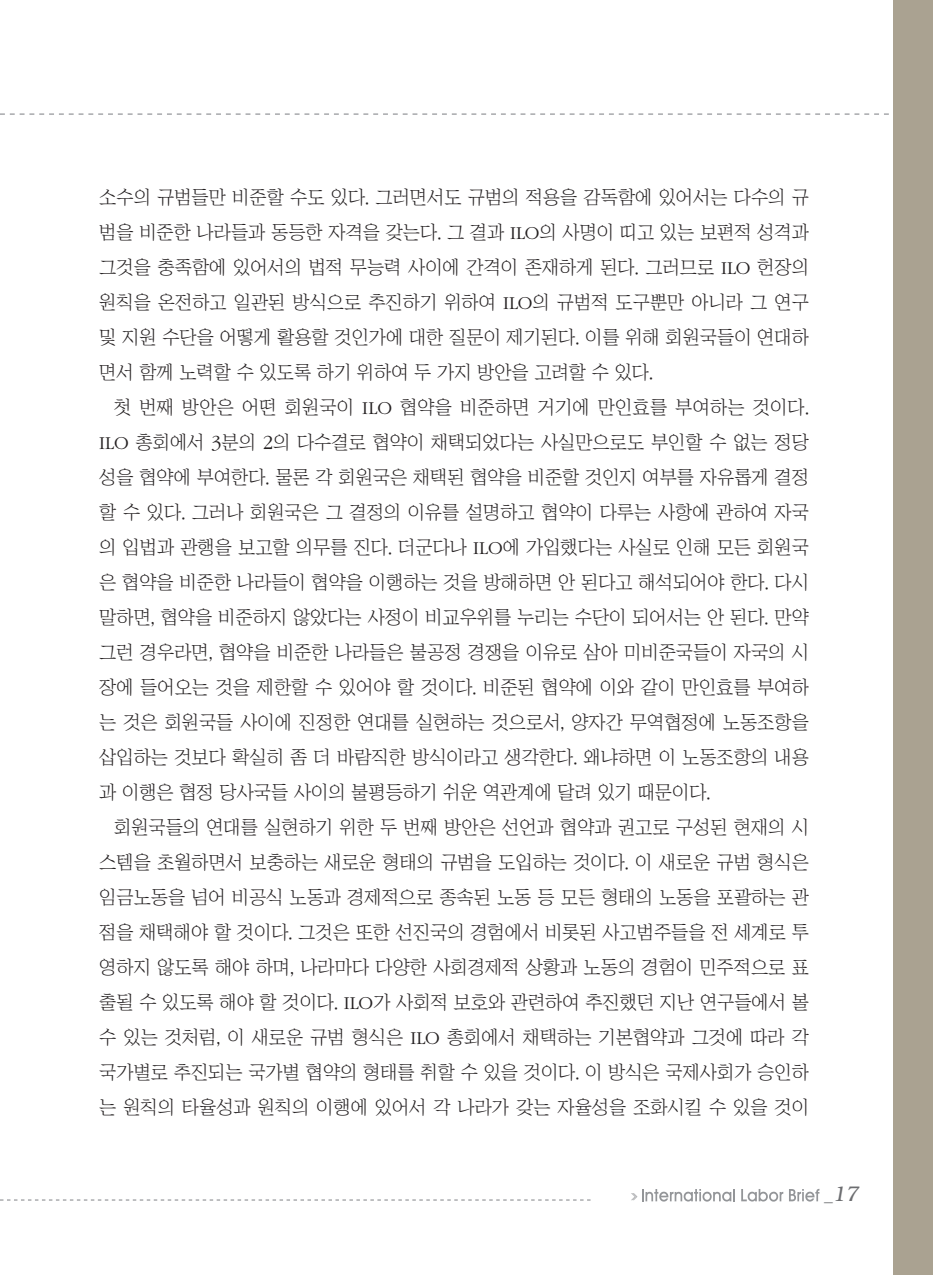
<style>
.page{position:relative;width:933px;height:1275px;background:#fff}
.page>*{position:absolute;margin:0;border:0;box-sizing:border-box;transform-origin:0 0}
.t1{font:italic 300 21px "Bookman";color:#6c6d70}
.본문{font:18.9px/35px "Chosunilbo NM";color:#231f20;text-align:justify}
.t2{font:700 7.88px "Ko Pub Dotum";color:#939598;scale:2 1}
.s1{font-family:"ITC Garamond Std";font-weight:300}
.s2{font-family:"ITC Garamond Std";font-weight:300;font-size:20.82px}
.s3{font-family:"Helvetica";font-weight:400;font-style:normal;font-size:17.5px}
</style>
<div class="page">
<svg style="left:0;top:113px;width:889px;height:2px"></svg>
<div style="left:893px;top:0;width:40px;height:1275px;background:#aaa291"></div>
<svg style="left:0;top:1199px;width:590px;height:1px"></svg>
<svg style="left:642px;top:1189px;width:93px;height:13px"></svg>
<svg style="left:741px;top:1189px;width:42px;height:13px"></svg>
<svg style="left:789px;top:1189px;width:30px;height:12px"></svg>
<p class="본문" style="left:99px;top:179px;width:711px">소수의 규범들만 비준할 수도 있다. 그러면서도 규범의 적용을 감독함에 있어서는 다수의 규 범을 비준한 나라들과 동등한 자격을 갖는다. 그 결과 <span class="s1">ILO</span>의 사명이 띠고 있는 보편적 성격과 그것을 충족함에 있어서의 법적 무능력 사이에 간격이 존재하게 된다. 그러므로 <span class="s1">ILO</span> 헌장의 원칙을 온전하고 일관된 방식으로 추진하기 위하여 <span class="s1">ILO</span>의 규범적 도구뿐만 아니라 그 연구 및 지원 수단을 어떻게 활용할 것인가에 대한 질문이 제기된다. 이를 위해 회원국들이 연대하 면서 함께 노력할 수 있도록 하기 위하여 두 가지 방안을 고려할 수 있다.</p>
<p class="본문" style="left:99px;top:389px;width:711px;text-indent:15px">첫 번째 방안은 어떤 회원국이 <span class="s1">ILO</span> 협약을 비준하면 거기에 만인효를 부여하는 것이다.<br><span class="s1">ILO</span> 총회에서 <span class="s2">3</span>분의 <span class="s2">2</span>의 다수결로 협약이 채택되었다는 사실만으로도 부인할 수 없는 정당 성을 협약에 부여한다. 물론 각 회원국은 채택된 협약을 비준할 것인지 여부를 자유롭게 결정 할 수 있다. 그러나 회원국은 그 결정의 이유를 설명하고 협약이 다루는 사항에 관하여 자국 의 입법과 관행을 보고할 의무를 진다. 더군다나 <span class="s1">ILO</span>에 가입했다는 사실로 인해 모든 회원국 은 협약을 비준한 나라들이 협약을 이행하는 것을 방해하면 안 된다고 해석되어야 한다. 다시 말하면, 협약을 비준하지 않았다는 사정이 비교우위를 누리는 수단이 되어서는 안 된다. 만약 그런 경우라면, 협약을 비준한 나라들은 불공정 경쟁을 이유로 삼아 미비준국들이 자국의 시 장에 들어오는 것을 제한할 수 있어야 할 것이다. 비준된 협약에 이와 같이 만인효를 부여하 는 것은 회원국들 사이에 진정한 연대를 실현하는 것으로서, 양자간 무역협정에 노동조항을 삽입하는 것보다 확실히 좀 더 바람직한 방식이라고 생각한다. 왜냐하면 이 노동조항의 내용 과 이행은 협정 당사국들 사이의 불평등하기 쉬운 역관계에 달려 있기 때문이다.</p>
<p class="본문" style="left:99px;top:809px;width:711px;text-indent:15px">회원국들의 연대를 실현하기 위한 두 번째 방안은 선언과 협약과 권고로 구성된 현재의 시 스템을 초월하면서 보충하는 새로운 형태의 규범을 도입하는 것이다. 이 새로운 규범 형식은 임금노동을 넘어 비공식 노동과 경제적으로 종속된 노동 등 모든 형태의 노동을 포괄하는 관 점을 채택해야 할 것이다. 그것은 또한 선진국의 경험에서 비롯된 사고범주들을 전 세계로 투 영하지 않도록 해야 하며, 나라마다 다양한 사회경제적 상황과 노동의 경험이 민주적으로 표 출될 수 있도록 해야 할 것이다. <span class="s1">ILO</span>가 사회적 보호와 관련하여 추진했던 지난 연구들에서 볼 수 있는 것처럼, 이 새로운 규범 형식은 <span class="s1">ILO</span> 총회에서 채택하는 기본협약과 그것에 따라 각 국가별로 추진되는 국가별 협약의 형태를 취할 수 있을 것이다. 이 방식은 국제사회가 승인하 는 원칙의 타율성과 원칙의 이행에 있어서 각 나라가 갖는 자율성을 조화시킬 수 있을 것이</p>
<p class="t2" style="left:631px;top:1192px;width:5px">》</p>
<p class="t1" style="left:824px;top:1182px;width:36px"><span class="s3">_</span>17</p>
</div>
